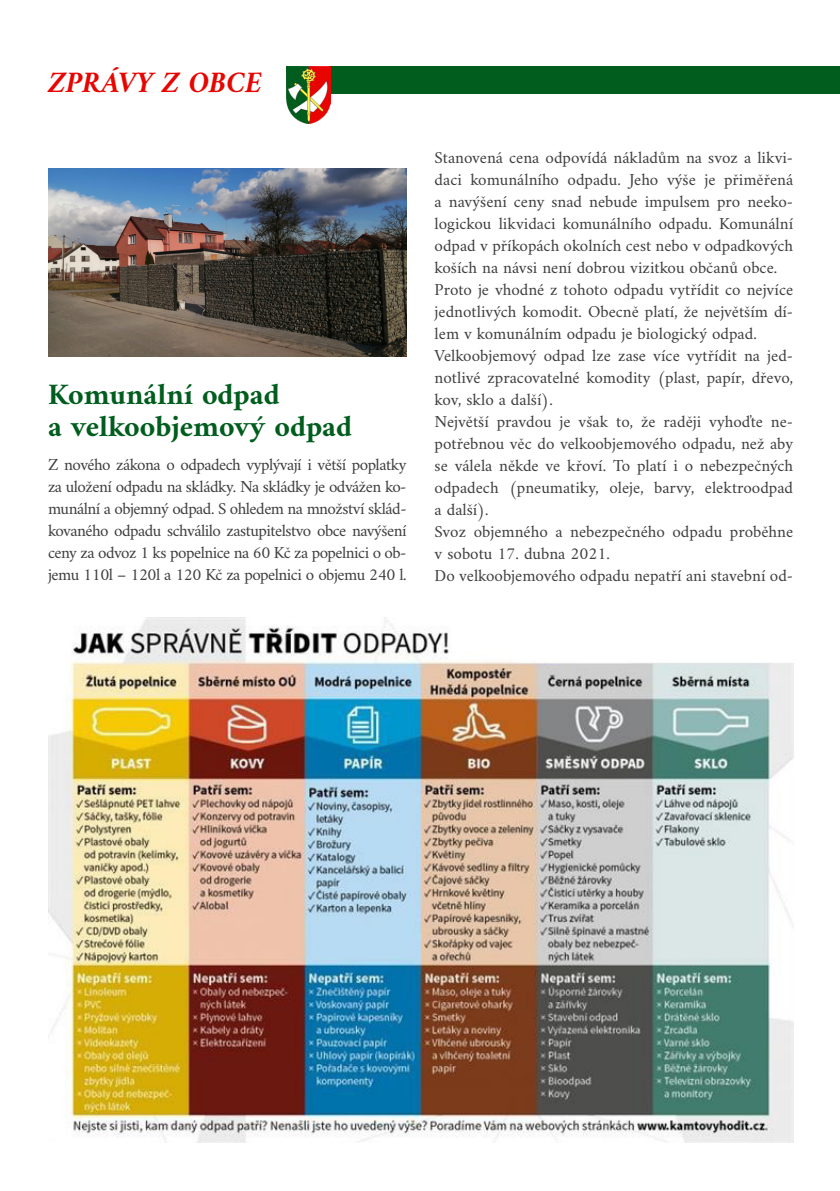
<style>
.page{position:relative;width:840px;height:1191px;background:#fff}
.page>*{position:absolute;margin:0;border:0;box-sizing:border-box;transform-origin:0 0}
.t1{font:700 30px/32px "Amiri";color:#015d1e}
.t2{font:italic 700 30px "Amiri";color:#e70500}
.t3{font:17px/22px "Amiri";color:#3e3e3f;text-align:justify}
</style>
<div class="page">
<div style="left:329px;top:66px;width:510px;height:28px;background:#015d1e"></div>
<img style="left:286px;top:66px;width:44px;height:57px">
<img style="left:48px;top:617px;width:746px;height:526px">
<img style="left:48px;top:168px;width:358px;height:188px">
<h1 class="t2" style="left:48px;top:64px;width:215px">ZPRÁVY Z OBCE</h1>
<h1 class="t1" style="left:48px;top:378px;width:305px">Komunální odpad<br>a velkoobjemový odpad</h1>
<p class="t3" style="left:48px;top:453px;width:360px">Z nového zákona o odpadech vyplývají i větší poplatky za uložení odpadu na skládky. Na skládky je odvážen ko&shy;munální a objemný odpad. S ohledem na množství sklád&shy;kovaného odpadu schválilo zastupitelstvo obce navýšení ceny za odvoz 1 ks popelnice na 60 Kč za popelnici o ob&shy;jemu 110l – 120l a 120 Kč za popelnici o objemu 240 l.</p>
<p class="t3" style="left:434px;top:146px;width:360px;text-align:left">Stanovená cena odpovídá nákladům na svoz a likvi&shy;daci komunálního odpadu. Jeho výše je přiměřená a navýšení ceny snad nebude impulsem pro neeko&shy;logickou likvidaci komunálního odpadu. Komunální odpad v příkopách okolních cest nebo v odpadkových koších na návsi není dobrou vizitkou občanů obce.<br>Proto je vhodné z tohoto odpadu vytřídit co nejvíce jednotlivých komodit. Obecně platí, že největším dí&shy;lem v komunálním odpadu je biologický odpad.<br>Velkoobjemový odpad lze zase více vytřídit na jed&shy;notlivé zpracovatelné komodity (plast, papír, dřevo, kov, sklo a další).<br>Největší pravdou je však to, že raději vyhoďte ne&shy;potřebnou věc do velkoobjemového odpadu, než aby se válela někde ve křoví. To platí i o nebezpečných odpadech (pneumatiky, oleje, barvy, elektroodpad a další).<br>Svoz objemného a nebezpečného odpadu proběhne v sobotu 17. dubna 2021.<br>Do velkoobjemového odpadu nepatří ani stavební od-</p>
</div>
